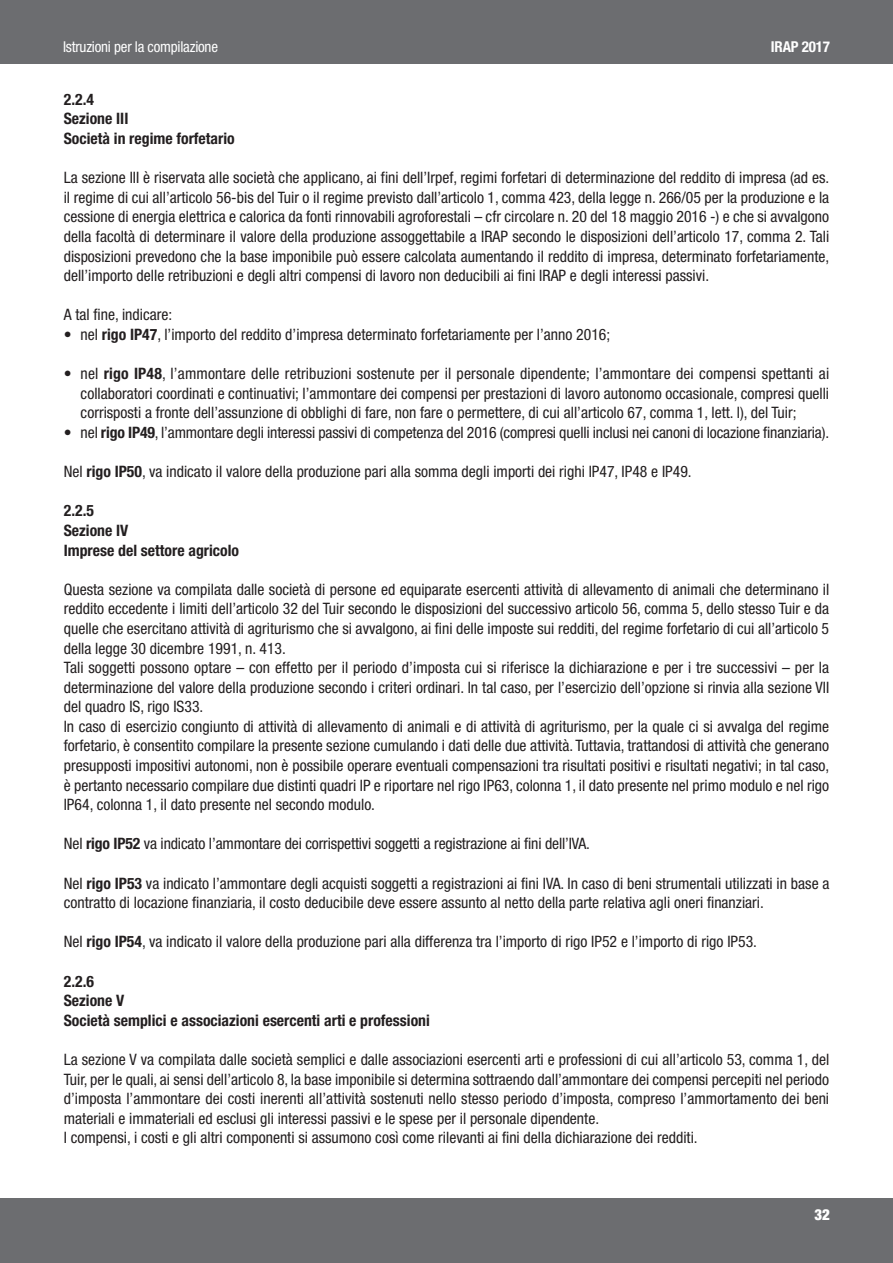
<style>
.page{position:relative;width:893px;height:1263px;background:#fff}
.page>*{position:absolute;margin:0;border:0;box-sizing:border-box;transform-origin:0 0}
.t1{font:condensed 15.75px/19.6px "Helvetica Neue";color:#231f20}
.t2{font:700 condensed 15.75px/19.6px "Helvetica Neue";color:#231f20}
.t3{font:condensed 15px "Helvetica Neue";letter-spacing:-.015em;color:#fff}
.t4{font:700 condensed 15px "Helvetica Neue";letter-spacing:-.015em;color:#fff}
.t5{font:900 condensed 15px "Helvetica Neue";color:#fff}
.s1{font-weight:700}
</style>
<div class="page">
<div style="left:0;top:0;width:893px;height:64px;background:#6c6d70"></div>
<div style="left:0;top:1198px;width:893px;height:65px;background:#6c6d70"></div>
<p class="t3" style="left:63px;top:41px;width:157px">Istruzioni per la compilazione</p>
<p class="t4" style="left:771px;top:41px;width:60px">IRAP 2017</p>
<p class="t2" style="left:64px;top:91px;width:172px">2.2.4<br>Sezione III<br>Società in regime forfetario</p>
<p class="t1" style="left:64px;top:169px;width:767px;text-align:justify">La sezione III è riservata alle società che applicano, ai fini dell’Irpef, regimi forfetari di determinazione del reddito di impresa (ad es. il regime di cui all’articolo 56-bis del Tuir o il regime previsto dall’articolo 1, comma 423, della legge n. 266/05 per la produzione e la cessione di energia elettrica e calorica da fonti rinnovabili agroforestali – cfr circolare n. 20 del 18 maggio 2016 -) e che si avvalgono della facoltà di determinare il valore della produzione assoggettabile a IRAP secondo le disposizioni dell’articolo 17, comma 2. Tali disposizioni prevedono che la base imponibile può essere calcolata aumentando il reddito di impresa, determinato forfetariamente, dell’importo delle retribuzioni e degli altri compensi di lavoro non deducibili ai fini IRAP e degli interessi passivi.</p>
<p class="t1" style="left:64px;top:306px;width:110px">A tal fine, indicare:</p>
<p class="t1" style="left:64px;top:326px;width:548px">• nel <span class="s1">rigo IP47</span>, l’importo del reddito d’impresa determinato forfetariamente per l’anno 2016;</p>
<p class="t1" style="left:81px;top:365px;width:750px;text-align:justify;text-indent:-17px">• nel <span class="s1">rigo IP48</span>, l’ammontare delle retribuzioni sostenute per il personale dipendente; l’ammontare dei compensi spettanti ai collaboratori coordinati e continuativi; l’ammontare dei compensi per prestazioni di lavoro autonomo occasionale, compresi quelli corrisposti a fronte dell’assunzione di obblighi di fare, non fare o permettere, di cui all’articolo 67, comma 1, lett. l), del Tuir;</p>
<p class="t1" style="left:64px;top:424px;width:767px">• nel <span class="s1">rigo IP49</span>, l’ammontare degli interessi passivi di competenza del 2016 (compresi quelli inclusi nei canoni di locazione finanziaria).</p>
<p class="t1" style="left:64px;top:463px;width:629px">Nel <span class="s1">rigo IP50</span>, va indicato il valore della produzione pari alla somma degli importi dei righi IP47, IP48 e IP49.</p>
<p class="t2" style="left:64px;top:502px;width:177px">2.2.5<br>Sezione IV<br>Imprese del settore agricolo</p>
<p class="t1" style="left:64px;top:581px;width:767px">Questa sezione va compilata dalle società di persone ed equiparate esercenti attività di allevamento di animali che determinano il reddito eccedente i limiti dell’articolo 32 del Tuir secondo le disposizioni del successivo articolo 56, comma 5, dello stesso Tuir e da quelle che esercitano attività di agriturismo che si avvalgono, ai fini delle imposte sui redditi, del regime forfetario di cui all’articolo 5 della legge 30 dicembre 1991, n. 413.<br>Tali soggetti possono optare – con effetto per il periodo d’imposta cui si riferisce la dichiarazione e per i tre successivi – per la determinazione del valore della produzione secondo i criteri ordinari. In tal caso, per l’esercizio dell’opzione si rinvia alla sezione VII del quadro IS, rigo IS33.<br>In caso di esercizio congiunto di attività di allevamento di animali e di attività di agriturismo, per la quale ci si avvalga del regime forfetario, è consentito compilare la presente sezione cumulando i dati delle due attività. Tuttavia, trattandosi di attività che generano presupposti impositivi autonomi, non è possibile operare eventuali compensazioni tra risultati positivi e risultati negativi; in tal caso, è pertanto necessario compilare due distinti quadri IP e riportare nel rigo IP63, colonna 1, il dato presente nel primo modulo e nel rigo IP64, colonna 1, il dato presente nel secondo modulo.</p>
<p class="t1" style="left:64px;top:835px;width:528px">Nel <span class="s1">rigo IP52</span> va indicato l’ammontare dei corrispettivi soggetti a registrazione ai fini dell’IVA.</p>
<p class="t1" style="left:64px;top:874px;width:767px">Nel <span class="s1">rigo IP53</span> va indicato l’ammontare degli acquisti soggetti a registrazioni ai fini IVA. In caso di beni strumentali utilizzati in base a contratto di locazione finanziaria, il costo deducibile deve essere assunto al netto della parte relativa agli oneri finanziari.</p>
<p class="t1" style="left:64px;top:933px;width:695px">Nel <span class="s1">rigo IP54</span>, va indicato il valore della produzione pari alla differenza tra l’importo di rigo IP52 e l’importo di rigo IP53.</p>
<p class="t2" style="left:64px;top:972px;width:368px">2.2.6<br>Sezione V<br>Società semplici e associazioni esercenti arti e professioni</p>
<p class="t1" style="left:64px;top:1051px;width:767px">La sezione V va compilata dalle società semplici e dalle associazioni esercenti arti e professioni di cui all’articolo 53, comma 1, del Tuir, per le quali, ai sensi dell’articolo 8, la base imponibile si determina sottraendo dall’ammontare dei compensi percepiti nel periodo d’imposta l’ammontare dei costi inerenti all’attività sostenuti nello stesso periodo d’imposta, compreso l’ammortamento dei beni materiali e immateriali ed esclusi gli interessi passivi e le spese per il personale dipendente.<br>I compensi, i costi e gli altri componenti si assumono così come rilevanti ai fini della dichiarazione dei redditi.</p>
<p class="t5" style="left:814px;top:1206px;width:17px">32</p>
</div>
